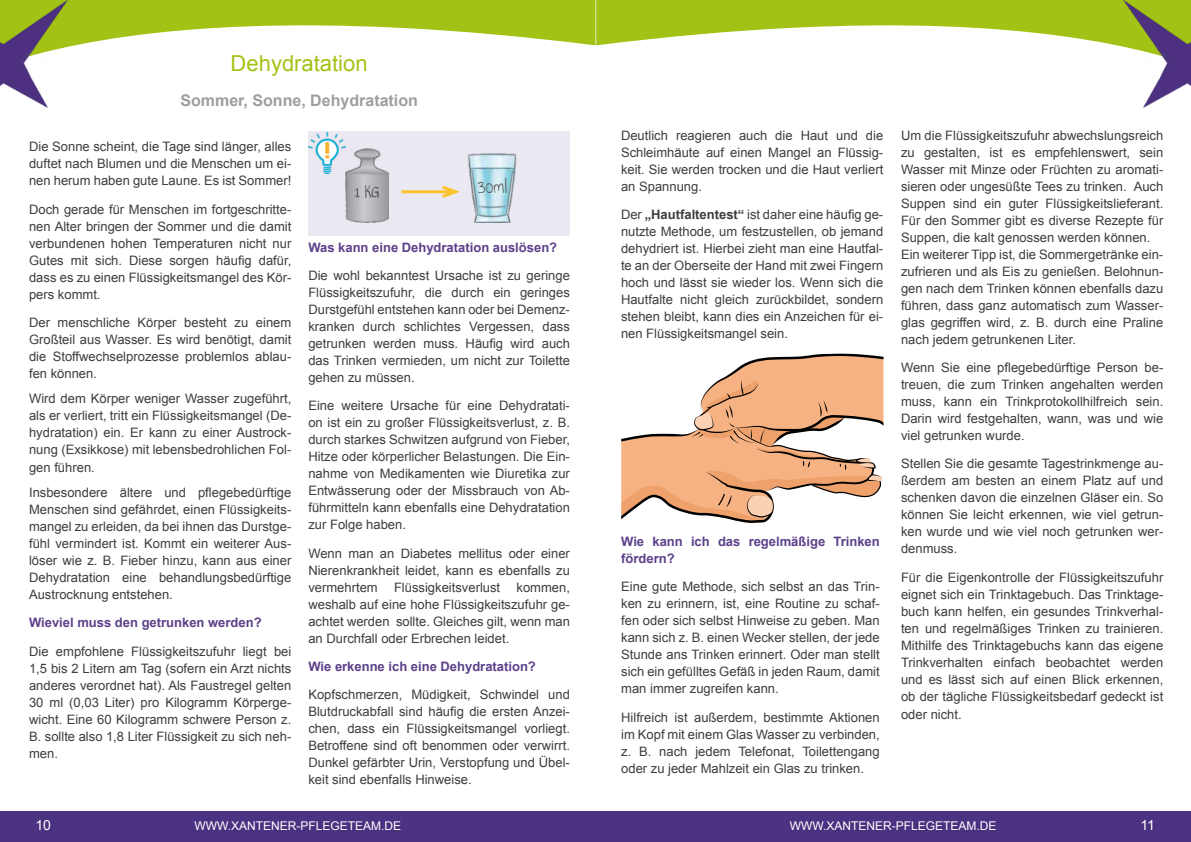
<style>
.page{position:relative;width:1191px;height:842px;background:#fff}
.page>*{position:absolute;margin:0;border:0;box-sizing:border-box;transform-origin:0 0}
.t1{font:22px "Arial";color:#a2c315}
.t2{font:20px "Annie Use Your Telescope";color:#58585a}
.t3{font:700 16px "Arial";color:#9c9e9f}
.t4{font:14px "Arial";color:#fff}
.t5{font:13px/17px "Arial";color:#3e3d40;text-align:justify}
.t6{font:700 13px/17px "Arial";color:#5c418a}
.t7{font:12px "Arial";color:#fff}
.s1{font-weight:700}
</style>
<div class="page">
<div style="left:0;top:811px;width:1191px;height:31px;background:#4b3282"></div>
<svg style="left:67px;top:0;width:528px;height:47px;fill:#a2c315"></svg>
<svg style="left:596px;top:0;width:527px;height:47px;fill:#a2c315"></svg>
<img style="left:0;top:0;width:67px;height:109px">
<img style="left:1123px;top:0;width:68px;height:109px">
<svg style="left:621px;top:353px;width:262px;height:170px"></svg>
<div style="left:308px;top:132px;width:262px;height:104px;background:#ece8f2"></div>
<img style="left:468px;top:153px;width:49px;height:69px">
<img style="left:345px;top:149px;width:43px;height:73px">
<hr style="left:401px;top:190px;width:54px;height:3px;background:#fac32c">
<svg style="left:439px;top:185px;width:21px;height:13px"></svg>
<img style="left:308px;top:133px;width:37px;height:41px">
<h1 class="t1" style="left:231px;top:49px;width:138px">Dehydratation</h1>
<p class="t3" style="left:180px;top:90px;width:239px">Sommer, Sonne, Dehydratation</p>
<p class="t5" style="left:29px;top:138px;width:264px">Die Sonne scheint, die Tage sind länger, alles duftet nach Blumen und die Menschen um ei&shy;nen herum haben gute Laune. Es ist Sommer!</p>
<p class="t5" style="left:29px;top:201px;width:264px">Doch gerade für Menschen im fortgeschritte&shy;nen Alter bringen der Sommer und die damit verbundenen hohen Temperaturen nicht nur Gutes mit sich. Diese sorgen häufig dafür, dass es zu einen Flüssigkeitsmangel des Kör&shy;pers kommt.</p>
<p class="t5" style="left:29px;top:314px;width:264px">Der menschliche Körper besteht zu einem Großteil aus Wasser. Es wird benötigt, damit die Stoffwechselprozesse problemlos ablau&shy;fen können.</p>
<p class="t5" style="left:29px;top:390px;width:264px">Wird dem Körper weniger Wasser zugeführt, als er verliert, tritt ein Flüssigkeitsmangel (De&shy;hydratation) ein. Er kann zu einer Austrock&shy;nung (Exsikkose) mit lebensbedrohlichen Fol&shy;gen führen.</p>
<p class="t5" style="left:29px;top:484px;width:264px">Insbesondere ältere und pflegebedürftige Menschen sind gefährdet, einen Flüssigkeits&shy;mangel zu erleiden, da bei ihnen das Durstge&shy;fühl vermindert ist. Kommt ein weiterer Aus&shy;löser wie z. B. Fieber hinzu, kann aus einer Dehydratation eine behandlungsbedürftige Austrocknung entstehen.</p>
<p class="t6" style="left:29px;top:615px;width:234px">Wieviel muss den getrunken werden?</p>
<p class="t5" style="left:29px;top:643px;width:264px">Die empfohlene Flüssigkeitszufuhr liegt bei 1,5 bis 2 Litern am Tag (sofern ein Arzt nichts anderes verordnet hat). Als Faustregel gelten 30 ml (0,03 Liter) pro Kilogramm Körperge&shy;wicht. Eine 60 Kilogramm schwere Person z.<br>B. sollte also 1,8 Liter Flüssigkeit zu sich neh&shy;men.</p>
<h2 class="t2" style="left:477px;top:173px;width:31px">30ml</h2>
<p class="t6" style="left:308px;top:239px;width:250px">Was kann eine Dehydratation auslösen?</p>
<p class="t5" style="left:308px;top:267px;width:263px">Die wohl bekanntest Ursache ist zu geringe Flüssigkeitszufuhr, die durch ein geringes Durstgefühl entstehen kann oder bei Demenz&shy;kranken durch schlichtes Vergessen, dass getrunken werden muss. Häufig wird auch das Trinken vermieden, um nicht zur Toilette gehen zu müssen.</p>
<p class="t5" style="left:308px;top:397px;width:263px">Eine weitere Ursache für eine Dehydratati&shy;on ist ein zu großer Flüssigkeitsverlust, z. B. durch starkes Schwitzen aufgrund von Fieber, Hitze oder körperlicher Belastungen. Die Ein&shy;nahme von Medikamenten wie Diuretika zur Entwässerung oder der Missbrauch von Ab&shy;führmitteln kann ebenfalls eine Dehydratation zur Folge haben.</p>
<p class="t5" style="left:308px;top:545px;width:263px">Wenn man an Diabetes mellitus oder einer Nierenkrankheit leidet, kann es ebenfalls zu vermehrtem</p>
<p class="t5" style="left:394px;top:579px;width:108px">Flüssigkeitsverlust</p>
<p class="t5" style="left:308px;top:579px;width:263px;text-indent:208px">kommen, weshalb auf eine hohe Flüssigkeitszufuhr ge&shy;achtet werden sollte. Gleiches gilt, wenn man an Durchfall oder Erbrechen leidet.</p>
<p class="t6" style="left:308px;top:658px;width:229px">Wie erkenne ich eine Dehydratation?</p>
<p class="t5" style="left:308px;top:686px;width:263px">Kopfschmerzen, Müdigkeit, Schwindel und Blutdruckabfall sind häufig die ersten Anzei&shy;chen, dass ein Flüssigkeitsmangel vorliegt.<br>Betroffene sind oft benommen oder verwirrt.<br>Dunkel gefärbter Urin, Verstopfung und Übel&shy;keit sind ebenfalls Hinweise.</p>
<p class="t5" style="left:621px;top:127px;width:264px">Deutlich reagieren auch die Haut und die Schleimhäute auf einen Mangel an Flüssig&shy;keit. Sie werden trocken und die Haut verliert an Spannung.</p>
<p class="t5" style="left:621px;top:206px;width:264px">Der <span class="s1">„Hautfaltentest“</span> ist daher eine häufig ge&shy;nutzte Methode, um festzustellen, ob jemand dehydriert ist. Hierbei zieht man eine Hautfal&shy;te an der Oberseite der Hand mit zwei Fingern hoch und lässt sie wieder los. Wenn sich die Hautfalte nicht gleich zurückbildet, sondern stehen bleibt, kann dies ein Anzeichen für ei&shy;nen Flüssigkeitsmangel sein.</p>
<p class="t6" style="left:621px;top:533px;width:260px">Wie kann ich das regelmäßige Trinken fördern?</p>
<p class="t5" style="left:621px;top:578px;width:260px">Eine gute Methode, sich selbst an das Trin&shy;ken zu erinnern, ist, eine Routine zu schaf&shy;fen oder sich selbst Hinweise zu geben. Man kann sich z. B. einen Wecker stellen, der jede Stunde ans Trinken erinnert. Oder man stellt sich ein gefülltes Gefäß in jeden Raum, damit man immer zugreifen kann.</p>
<p class="t5" style="left:621px;top:709px;width:260px">Hilfreich ist außerdem, bestimmte Aktionen im Kopf mit einem Glas Wasser zu verbinden, z. B. nach jedem Telefonat, Toilettengang oder zu jeder Mahlzeit ein Glas zu trinken.</p>
<p class="t5" style="left:901px;top:127px;width:264px;text-align:left">Um die Flüssigkeitszufuhr abwechslungsreich zu gestalten, ist es empfehlenswert, sein Wasser mit Minze oder Früchten zu aromati&shy;sieren oder ungesüßte Tees zu trinken. Auch Suppen sind ein guter Flüssigkeitslieferant.<br>Für den Sommer gibt es diverse Rezepte für Suppen, die kalt genossen werden können.<br>Ein weiterer Tipp ist, die Sommergetränke ein&shy;zufrieren und als Eis zu genießen. Belohnun&shy;gen nach dem Trinken können ebenfalls dazu führen, dass ganz automatisch zum Wasser&shy;glas gegriffen wird, z. B. durch eine Praline nach jedem getrunkenen Liter.</p>
<p class="t5" style="left:901px;top:359px;width:264px">Wenn Sie eine pflegebedürftige Person be&shy;treuen, die zum Trinken angehalten werden muss, kann ein Trinkprotokollhilfreich sein.<br>Darin wird festgehalten, wann, was und wie viel getrunken wurde.</p>
<p class="t5" style="left:901px;top:455px;width:264px">Stellen Sie die gesamte Tagestrinkmenge au&shy;ßerdem am besten an einem Platz auf und schenken davon die einzelnen Gläser ein. So können Sie leicht erkennen, wie viel getrun&shy;ken wurde und wie viel noch getrunken wer&shy;denmuss.</p>
<p class="t5" style="left:901px;top:569px;width:264px">Für die Eigenkontrolle der Flüssigkeitszufuhr eignet sich ein Trinktagebuch. Das Trinktage&shy;buch kann helfen, ein gesundes Trinkverhal&shy;ten und regelmäßiges Trinken zu trainieren.<br>Mithilfe des Trinktagebuchs kann das eigene Trinkverhalten einfach beobachtet werden und es lässt sich auf einen Blick erkennen, ob der tägliche Flüssigkeitsbedarf gedeckt ist oder nicht.</p>
<p class="t4" style="left:35px;top:816px;width:17px">10</p>
<p class="t7" style="left:194px;top:818px;width:208px">WWW.XANTENER-PFLEGETEAM.DE</p>
<p class="t7" style="left:790px;top:818px;width:208px">WWW.XANTENER-PFLEGETEAM.DE</p>
<p class="t4" style="left:1140px;top:816px;width:16px">11</p>
</div>
